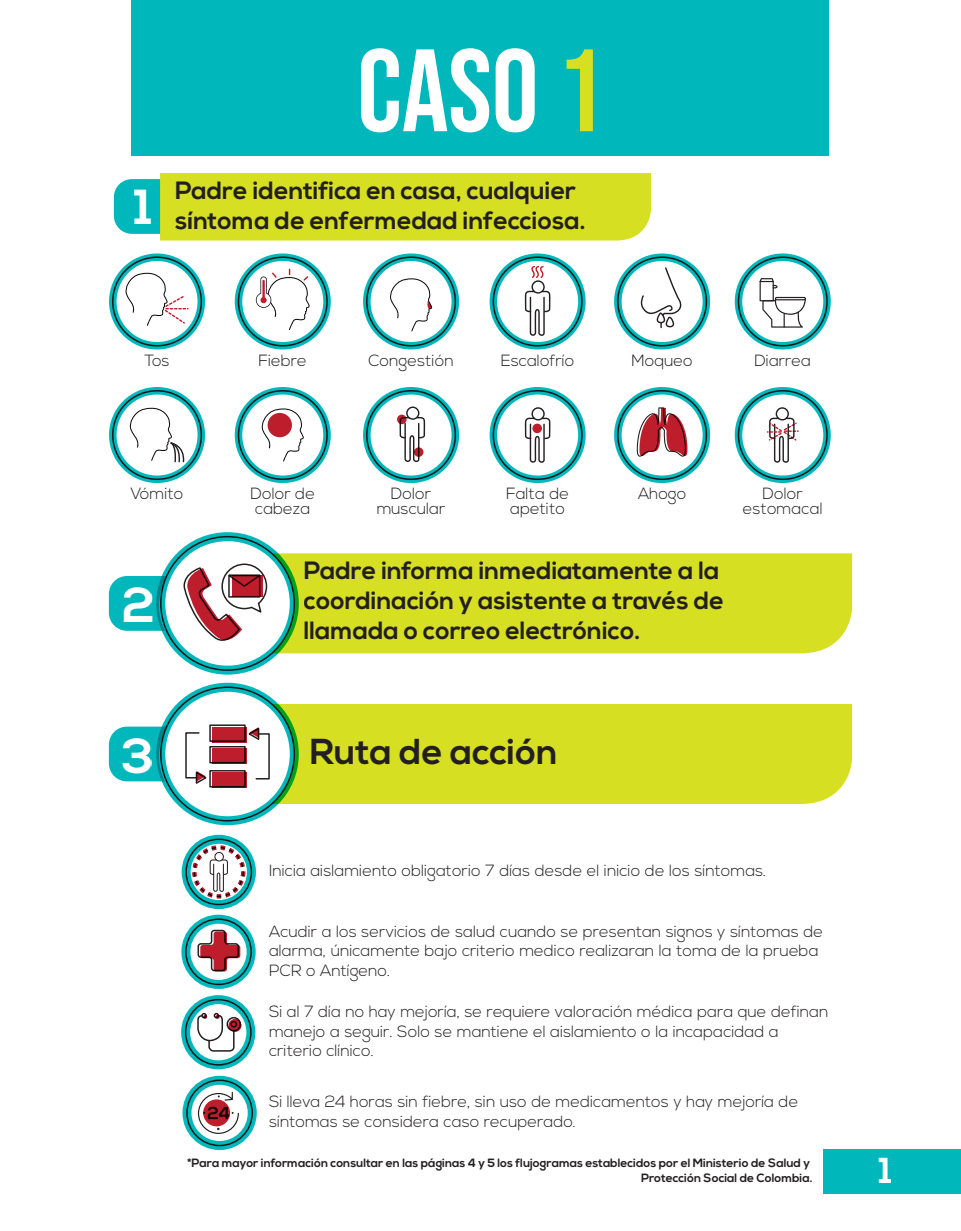
<style>
.page{position:relative;width:961px;height:1231px;background:#fff}
.page>*{position:absolute;margin:0;border:0;box-sizing:border-box;transform-origin:0 0}
.t1{font:116.85px "Bebas Neue";color:#fff}
.t2{font:700 49.05px "Nexa";color:#fff}
.t3{font:700 36px "Nexa";color:#231f20}
.t4{font:700 36px "Nexa";color:#fff}
.t5{font:700 24.9px/30px "Nexa";color:#231f20}
.t6{font:300 16.2px/19.5px "Nexa";color:#231f20}
.t7{font:700 12px/14.4px "Nexa";color:#231f20;text-align:right}
.s1{color:#d6df21}
</style>
<div class="page">
<div style="left:131px;top:0;width:698px;height:156px;background:#00b7bc"></div>
<svg style="left:109px;top:576px;width:58px;height:55px;background:#0ebabf"></svg>
<div style="left:272px;top:553px;width:580px;height:100px;background:#d6df21"></div>
<svg style="left:125px;top:273px;width:63px;height:53px"></svg>
<svg style="left:256px;top:269px;width:54px;height:61px"></svg>
<svg style="left:390px;top:278px;width:42px;height:53px"></svg>
<svg style="left:525px;top:266px;width:25px;height:70px"></svg>
<svg style="left:759px;top:278px;width:47px;height:50px"></svg>
<svg style="left:129px;top:408px;width:56px;height:54px"></svg>
<svg style="left:261px;top:408px;width:43px;height:53px"></svg>
<div style="left:267px;top:413px;width:25px;height:24px;background:#be1d2c;border-radius:50%"></div>
<svg style="left:399px;top:406px;width:26px;height:56px"></svg>
<svg style="left:397px;top:414px;width:9px;height:10px"></svg>
<svg style="left:414px;top:447px;width:9px;height:10px"></svg>
<svg style="left:525px;top:407px;width:25px;height:56px"></svg>
<svg style="left:636px;top:407px;width:51px;height:50px"></svg>
<svg style="left:766px;top:407px;width:32px;height:56px"></svg>
<div style="left:109px;top:253px;width:96px;height:96px;border:8px solid #00b7bc;border-radius:50%"></div>
<div style="left:235px;top:253px;width:96px;height:96px;border:8px solid #00b7bc;border-radius:50%"></div>
<div style="left:363px;top:253px;width:96px;height:96px;border:8px solid #00b7bc;border-radius:50%"></div>
<div style="left:489px;top:253px;width:96px;height:96px;border:8px solid #00b7bc;border-radius:50%"></div>
<svg style="left:638px;top:267px;width:44px;height:61px"></svg>
<div style="left:614px;top:253px;width:96px;height:96px;border:8px solid #00b7bc;border-radius:50%"></div>
<div style="left:734px;top:253px;width:96px;height:96px;border:8px solid #00b7bc;border-radius:50%"></div>
<div style="left:109px;top:387px;width:96px;height:96px;border:8px solid #00b7bc;border-radius:50%"></div>
<div style="left:235px;top:387px;width:96px;height:96px;border:8px solid #00b7bc;border-radius:50%"></div>
<div style="left:363px;top:387px;width:96px;height:96px;border:8px solid #00b7bc;border-radius:50%"></div>
<div style="left:489px;top:387px;width:96px;height:96px;border:8px solid #00b7bc;border-radius:50%"></div>
<div style="left:614px;top:387px;width:96px;height:96px;border:8px solid #00b7bc;border-radius:50%"></div>
<div style="left:734px;top:387px;width:96px;height:96px;border:8px solid #00b7bc;border-radius:50%"></div>
<svg style="left:161px;top:536px;width:133px;height:134px"></svg>
<div style="left:156px;top:532px;width:143px;height:142px;border:9px solid #00b7bc;border-radius:50%"></div>
<svg style="left:114px;top:173px;width:537px;height:67px;background:#c8dd31"></svg>
<svg style="left:109px;top:726px;width:58px;height:55px;background:#0fbbbf"></svg>
<div style="left:271px;top:704px;width:581px;height:100px;background:#d6df21"></div>
<svg style="left:161px;top:687px;width:133px;height:133px"></svg>
<div style="left:156px;top:682px;width:143px;height:143px;border:9px solid #00b7bc;border-radius:50%"></div>
<svg style="left:181px;top:563px;width:87px;height:84px"></svg>
<svg style="left:232px;top:575px;width:31px;height:22px"></svg>
<div style="left:209px;top:724px;width:37px;height:18px;border:2px solid #231f20"></div>
<div style="left:209px;top:746px;width:37px;height:17px;border:2px solid #231f20"></div>
<div style="left:209px;top:770px;width:37px;height:17px;border:2px solid #231f20"></div>
<div style="left:211px;top:726px;width:35px;height:16px;background:#be1d2c"></div>
<div style="left:211px;top:748px;width:35px;height:16px;background:#be1d2c"></div>
<div style="left:211px;top:772px;width:35px;height:16px;background:#be1d2c"></div>
<svg style="left:246px;top:726px;width:24px;height:54px"></svg>
<svg style="left:184px;top:731px;width:25px;height:54px"></svg>
<svg style="left:186px;top:839px;width:65px;height:65px"></svg>
<div style="left:182px;top:834px;width:74px;height:75px;border:9px solid #00b7bc;border-radius:50%"></div>
<svg style="left:210px;top:852px;width:18px;height:40px"></svg>
<div style="left:192px;top:845px;width:53px;height:53px;border:4px dashed #be1d2c;border-radius:50%"></div>
<svg style="left:186px;top:999px;width:65px;height:65px"></svg>
<div style="left:181px;top:995px;width:74px;height:74px;border:9px solid #00b7bc;border-radius:50%"></div>
<svg style="left:186px;top:919px;width:65px;height:65px"></svg>
<div style="left:181px;top:914px;width:75px;height:75px;border:9px solid #00b7bc;border-radius:50%"></div>
<svg style="left:197px;top:929px;width:43px;height:43px"></svg>
<div style="left:226px;top:1017px;width:15px;height:14px;border:2px solid #231f20;border-radius:50%"></div>
<svg style="left:196px;top:1012px;width:39px;height:40px"></svg>
<svg style="left:228px;top:1019px;width:13px;height:13px"></svg>
<svg style="left:187px;top:1080px;width:65px;height:65px"></svg>
<div style="left:182px;top:1075px;width:75px;height:75px;border:9px solid #00b7bc;border-radius:50%"></div>
<svg style="left:198px;top:1091px;width:41px;height:43px"></svg>
<svg style="left:203px;top:1099px;width:27px;height:27px"></svg>
<div style="left:823px;top:1149px;width:138px;height:44px;background:#00b7bc"></div>
<h1 class="t1" style="left:357px;top:25px;width:248px">CASO <span class="s1">1</span></h1>
<h2 class="t2" style="left:134px;top:178px;width:20px">1</h2>
<h3 class="t5" style="left:175px;top:176px;width:412px">Padre identifica en casa, cualquier síntoma de enfermedad infecciosa.</h3>
<p class="t6" style="left:144px;top:352px;width:27px">Tos</p>
<p class="t6" style="left:258px;top:352px;width:50px">Fiebre</p>
<p class="t6" style="left:368px;top:352px;width:87px">Congestión</p>
<p class="t6" style="left:500px;top:352px;width:75px">Escalofrío</p>
<p class="t6" style="left:631px;top:352px;width:63px">Moqueo</p>
<p class="t6" style="left:754px;top:352px;width:58px">Diarrea</p>
<p class="t6" style="left:130px;top:485px;width:55px">Vómito</p>
<p class="t6" style="left:250px;top:487px;width:66px;line-height:14.5px">Dolor de cabeza</p>
<p class="t6" style="left:506px;top:487px;width:64px;line-height:14.5px">Falta de apetito</p>
<p class="t6" style="left:391px;top:485px;width:42px">Dolor</p>
<p class="t6" style="left:638px;top:485px;width:50px">Ahogo</p>
<p class="t6" style="left:376px;top:499px;width:70px">muscular</p>
<h2 class="t2" style="left:122px;top:577px;width:34px">2</h2>
<h3 class="t5" style="left:304px;top:556px;width:422px">Padre informa inmediatamente a la coordinación y asistente a través de llamada o correo electrónico.</h3>
<p class="t6" style="left:743px;top:487px;width:81px;line-height:14.5px;text-align:center">Dolor estomacal</p>
<h2 class="t2" style="left:122px;top:727px;width:34px">3</h2>
<h3 class="t3" style="left:310px;top:730px;width:249px">Ruta de acción</h3>
<p class="t6" style="left:269px;top:861px;width:499px">Inicia aislamiento obligatorio 7 días desde el inicio de los síntomas.</p>
<p class="t6" style="left:269px;top:922px;width:555px">Acudir a los servicios de salud cuando se presentan signos y síntomas de alarma, únicamente bajo criterio medico realizaran la toma de la prueba<br>PCR o Antígeno.</p>
<p class="t6" style="left:269px;top:1002px;width:561px">Si al 7 día no hay mejoría, se requiere valoración médica para que definan manejo a seguir. Solo se mantiene el aislamiento o la incapacidad a criterio clínico.</p>
<p class="t6" style="left:269px;top:1092px;width:531px">Si lleva 24 horas sin fiebre, sin uso de medicamentos y hay mejoría de síntomas se considera caso recuperado.</p>
<p class="t7" style="left:187px;top:1156px;width:626px">*Para mayor información consultar en las páginas 4 y 5 los flujogramas establecidos por el Ministerio de Salud y<br>Protección Social de Colombia.</p>
<h3 class="t4" style="left:878px;top:1149px;width:15px">1</h3>
</div>
